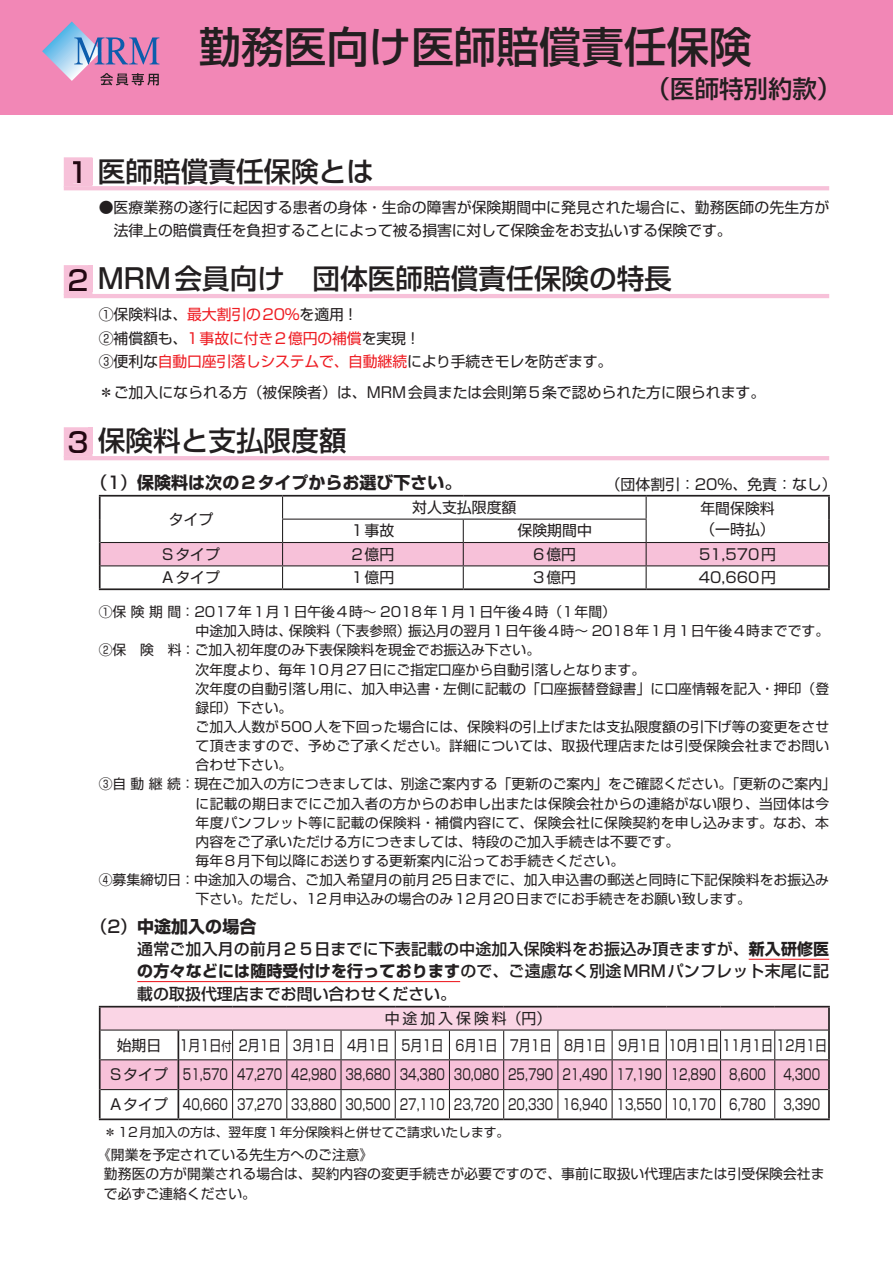
<style>
.page{position:relative;width:893px;height:1263px;background:#fff}
.page>*{position:absolute;margin:0;border:0;box-sizing:border-box;transform-origin:0 0}
.t1{font:500 42.45px "Shin Go Pr 6 N";color:#231f20}
.t2{font:500 27.6px "Shin Go Pr 6 N";color:#230712}
.t3{font:500 24.45px "Shin Go Pr 6 N";color:#231f20}
.t4{font:700 16.95px "Shin Go Pr 6 N";color:#231f20}
.t5{font:500 15.9px/22.4px "Shin Go Pr 6 N";letter-spacing:.005em;color:#231f20;text-align:justify}
.t6{font:14.85px/23.4px "Shin Go Pr 6 N";color:#231f20}
.t7{font:13.8px/19.2px "Shin Go Pr 6 N";color:#231f20}
.t8{font:13.8px "Shin Go Pr 6 N";letter-spacing:.02em;color:#231f20}
.t9{font:13.8px "Shin Go Pr 6 N";letter-spacing:.125em;color:#231f20}
.t10{font:12.75px "Shin Go Pr 6 N";color:#231f20}
.s1{color:#ee1d23}
.s2{font-weight:500}
.s3{font-weight:700}
.s4{font-size:12.75px}
</style>
<div class="page">
<div style="left:0;top:0;width:893px;height:115px;background:#f287b6"></div>
<svg style="left:42px;top:21px;width:117px;height:64px"></svg>
<hr style="left:749px;top:959px;width:80px;height:1px;background:#ee1d23">
<hr style="left:137px;top:981px;width:323px;height:1px;background:#ee1d23">
<svg style="left:101px;top:497px;width:727px;height:91px"></svg>
<hr style="left:99px;top:495px;width:184px;height:2px;background:#231f20">
<hr style="left:99px;top:497px;width:2px;height:22px;background:#231f20">
<hr style="left:283px;top:495px;width:180px;height:2px;background:#231f20">
<hr style="left:463px;top:495px;width:183px;height:2px;background:#231f20">
<hr style="left:646px;top:495px;width:184px;height:2px;background:#231f20">
<hr style="left:828px;top:497px;width:2px;height:22px;background:#231f20">
<hr style="left:99px;top:519px;width:2px;height:23px;background:#231f20">
<hr style="left:828px;top:519px;width:2px;height:23px;background:#231f20">
<hr style="left:99px;top:542px;width:2px;height:24px;background:#231f20">
<hr style="left:828px;top:542px;width:2px;height:24px;background:#231f20">
<hr style="left:99px;top:566px;width:2px;height:22px;background:#231f20">
<hr style="left:828px;top:566px;width:2px;height:22px;background:#231f20">
<hr style="left:99px;top:588px;width:184px;height:2px;background:#231f20">
<hr style="left:283px;top:588px;width:180px;height:2px;background:#231f20">
<hr style="left:463px;top:588px;width:183px;height:2px;background:#231f20">
<hr style="left:646px;top:588px;width:184px;height:2px;background:#231f20">
<div style="left:100px;top:1007px;width:729px;height:23px;background:#fad5e5"></div>
<svg style="left:101px;top:1030px;width:727px;height:88px"></svg>
<hr style="left:99px;top:1118px;width:79px;height:2px;background:#231f20">
<hr style="left:178px;top:1118px;width:55px;height:2px;background:#231f20">
<hr style="left:233px;top:1118px;width:54px;height:2px;background:#231f20">
<hr style="left:287px;top:1118px;width:54px;height:2px;background:#231f20">
<hr style="left:341px;top:1118px;width:54px;height:2px;background:#231f20">
<hr style="left:395px;top:1118px;width:54px;height:2px;background:#231f20">
<hr style="left:449px;top:1118px;width:55px;height:2px;background:#231f20">
<hr style="left:504px;top:1118px;width:54px;height:2px;background:#231f20">
<hr style="left:558px;top:1118px;width:54px;height:2px;background:#231f20">
<hr style="left:612px;top:1118px;width:54px;height:2px;background:#231f20">
<hr style="left:666px;top:1118px;width:54px;height:2px;background:#231f20">
<hr style="left:720px;top:1118px;width:55px;height:2px;background:#231f20">
<hr style="left:775px;top:1118px;width:55px;height:2px;background:#231f20">
<hr style="left:99px;top:1030px;width:2px;height:30px;background:#231f20">
<hr style="left:828px;top:1030px;width:2px;height:30px;background:#231f20">
<hr style="left:99px;top:1060px;width:2px;height:29px;background:#231f20">
<hr style="left:828px;top:1060px;width:2px;height:29px;background:#231f20">
<hr style="left:99px;top:1089px;width:2px;height:29px;background:#231f20">
<hr style="left:828px;top:1089px;width:2px;height:29px;background:#231f20">
<hr style="left:101px;top:1029px;width:77px;height:1px;background:#231f20">
<hr style="left:178px;top:1029px;width:55px;height:1px;background:#231f20">
<hr style="left:233px;top:1029px;width:54px;height:1px;background:#231f20">
<hr style="left:287px;top:1029px;width:54px;height:1px;background:#231f20">
<hr style="left:341px;top:1029px;width:54px;height:1px;background:#231f20">
<hr style="left:395px;top:1029px;width:54px;height:1px;background:#231f20">
<hr style="left:449px;top:1029px;width:55px;height:1px;background:#231f20">
<hr style="left:504px;top:1029px;width:54px;height:1px;background:#231f20">
<hr style="left:558px;top:1029px;width:54px;height:1px;background:#231f20">
<hr style="left:612px;top:1029px;width:54px;height:1px;background:#231f20">
<hr style="left:666px;top:1029px;width:54px;height:1px;background:#231f20">
<hr style="left:720px;top:1029px;width:55px;height:1px;background:#231f20">
<hr style="left:775px;top:1029px;width:53px;height:1px;background:#231f20">
<hr style="left:99px;top:1006px;width:79px;height:1px;background:#231f20">
<hr style="left:99px;top:1007px;width:2px;height:23px;background:#231f20">
<hr style="left:178px;top:1006px;width:55px;height:1px;background:#231f20">
<hr style="left:233px;top:1006px;width:54px;height:1px;background:#231f20">
<hr style="left:287px;top:1006px;width:54px;height:1px;background:#231f20">
<hr style="left:341px;top:1006px;width:54px;height:1px;background:#231f20">
<hr style="left:395px;top:1006px;width:54px;height:1px;background:#231f20">
<hr style="left:449px;top:1006px;width:55px;height:1px;background:#231f20">
<hr style="left:504px;top:1006px;width:54px;height:1px;background:#231f20">
<hr style="left:558px;top:1006px;width:54px;height:1px;background:#231f20">
<hr style="left:612px;top:1006px;width:54px;height:1px;background:#231f20">
<hr style="left:666px;top:1006px;width:54px;height:1px;background:#231f20">
<hr style="left:720px;top:1006px;width:55px;height:1px;background:#231f20">
<hr style="left:775px;top:1006px;width:55px;height:1px;background:#231f20">
<hr style="left:828px;top:1007px;width:2px;height:23px;background:#231f20">
<svg style="left:64px;top:157px;width:765px;height:33px"></svg>
<svg style="left:64px;top:265px;width:765px;height:33px"></svg>
<svg style="left:64px;top:427px;width:765px;height:33px"></svg>
<h1 class="t1" style="left:199px;top:12px;width:554px">勤務医向け医師賠償責任保険</h1>
<h3 class="t3" style="left:646px;top:69px;width:197px">（医師特別約款）</h3>
<h2 class="t2" style="left:67px;top:148px;width:308px">1 医師賠償責任保険とは</h2>
<p class="t6" style="left:114px;top:195px;width:717px;text-indent:-15px">●医療業務の遂行に起因する患者の身体・生命の障害が保険期間中に発見された場合に、勤務医師の先生方が法律上の賠償責任を負担することによって被る損害に対して保険金をお支払いする保険です。</p>
<h2 class="t2" style="left:67px;top:256px;width:606px">2 MRM会員向け　団体医師賠償責任保険の特長</h2>
<p class="t6" style="left:99px;top:302px;width:515px">①保険料は、<span class="s1">最大割引の20％</span>を適用！<br>②補償額も、<span class="s1">1事故に付き2億円の補償</span>を実現！<br>③便利な<span class="s1">自動口座引落しシステムで、自動継続</span>により手続きモレを防ぎます。</p>
<p class="t6" style="left:99px;top:380px;width:668px">＊ご加入になられる方（被保険者）は、MRM会員または会則第5条で認められた方に限られます。</p>
<h2 class="t2" style="left:67px;top:418px;width:281px">3 保険料と支払限度額</h2>
<p class="t4" style="left:90px;top:469px;width:373px"><span class="s2">（1）</span>保険料は次の2タイプからお選び下さい。</p>
<p class="t6" style="left:606px;top:471px;width:232px">（団体割引：20％、免責：なし）</p>
<p class="t6" style="left:169px;top:506px;width:46px">タイプ</p>
<p class="t6" style="left:412px;top:495px;width:106px">対人支払限度額</p>
<p class="t6" style="left:700px;top:496px;width:76px">年間保険料</p>
<p class="t6" style="left:351px;top:518px;width:44px">1事故</p>
<p class="t6" style="left:517px;top:518px;width:76px">保険期間中</p>
<p class="t6" style="left:700px;top:517px;width:76px">（一時払）</p>
<p class="t6" style="left:162px;top:541px;width:59px">Sタイプ</p>
<p class="t6" style="left:351px;top:541px;width:44px">2億円</p>
<p class="t6" style="left:533px;top:541px;width:44px">6億円</p>
<p class="t6" style="left:699px;top:541px;width:79px">51,570円</p>
<p class="t6" style="left:162px;top:565px;width:59px">Aタイプ</p>
<p class="t6" style="left:351px;top:565px;width:44px">1億円</p>
<p class="t6" style="left:533px;top:565px;width:44px">3億円</p>
<p class="t6" style="left:699px;top:565px;width:79px">40,660円</p>
<p class="t9" style="left:99px;top:601px;width:519px">①保険期間：2017年1月1日午後4時～ 2018年1月1日午後4時（1年間）</p>
<p class="t7" style="left:196px;top:620px;width:635px">中途加入時は、保険料（下表参照）振込月の翌月1日午後4時～ 2018年1月1日午後4時までです。</p>
<p class="t7" style="left:99px;top:640px;width:443px">②保　険　料：ご加入初年度のみ下表保険料を現金でお振込み下さい。</p>
<p class="t7" style="left:196px;top:659px;width:451px">次年度より、毎年10月27日にご指定口座から自動引落しとなります。</p>
<p class="t7" style="left:196px;top:678px;width:635px">次年度の自動引落し用に、加入申込書・左側に記載の「口座振替登録書」に口座情報を記入・押印（登</p>
<p class="t7" style="left:196px;top:697px;width:98px">録印）下さい。</p>
<p class="t7" style="left:196px;top:716px;width:635px">ご加入人数が500人を下回った場合には、保険料の引上げまたは支払限度額の引下げ等の変更をさせ</p>
<p class="t8" style="left:196px;top:735px;width:635px">て頂きますので、予めご了承ください。詳細については、取扱代理店または引受保険会社までお問い</p>
<p class="t7" style="left:196px;top:754px;width:98px">合わせ下さい。</p>
<p class="t7" style="left:99px;top:774px;width:739px">③自動継続：現在ご加入の方につきましては、別途ご案内する「更新のご案内」をご確認ください。「更新のご案内」</p>
<p class="t8" style="left:196px;top:792px;width:635px">に記載の期日までにご加入者の方からのお申し出または保険会社からの連絡がない限り、当団体は今</p>
<p class="t8" style="left:196px;top:811px;width:635px">年度パンフレット等に記載の保険料・補償内容にて、保険会社に保険契約を申し込みます。なお、本</p>
<p class="t7" style="left:196px;top:831px;width:485px">内容をご了承いただける方につきましては、特段のご加入手続きは不要です。</p>
<p class="t7" style="left:196px;top:850px;width:430px">毎年8月下旬以降にお送りする更新案内に沿ってお手続きください。</p>
<p class="t7" style="left:99px;top:869px;width:732px">④募集締切日： 中途加入の場合、ご加入希望月の前月25日までに、加入申込書の郵送と同時に下記保険料をお振込み</p>
<p class="t7" style="left:196px;top:888px;width:557px">下さい。ただし、12月申込みの場合のみ12月20日までにお手続きをお願い致します。</p>
<p class="t4" style="left:90px;top:913px;width:167px"><span class="s2">（2）</span>中途加入の場合</p>
<p class="t5" style="left:137px;top:937px;width:693px">通常ご加入月の前月２５日までに下表記載の中途加入保険料をお振込み頂きますが、<span class="s3">新入研修医の方々などには随時受付けを行っております</span>ので、ご遠慮なく別途MRMパンフレット末尾に記載の取扱代理店までお問い合わせください。</p>
<p class="t6" style="left:117px;top:1004px;width:712px;line-height:26.5px;text-align:center">中途加入保険料（円）<br>始期日 1月1日<span class="s4">付</span> 2月1日 3月1日 4月1日 5月1日 6月1日 7月1日 8月1日 9月1日 10月1日 11月1日 12月1日</p>
<p class="t6" style="left:110px;top:1059px;width:712px;line-height:29.7px">Sタイプ 51,570 47,270 42,980 38,680 34,380 30,080 25,790 21,490 17,190 12,890 8,600 4,300<br>Aタイプ 40,660 37,270 33,880 30,500 27,110 23,720 20,330 16,940 13,550 10,170 6,780 3,390</p>
<p class="t10" style="left:104px;top:1122px;width:407px">＊12月加入の方は、翌年度1年分保険料と併せてご請求いたします。</p>
<p class="t7" style="left:104px;top:1144px;width:722px;text-indent:-7px">《開業を予定されている先生方へのご注意》<br>勤務医の方が開業される場合は、契約内容の変更手続きが必要ですので、事前に取扱い代理店または引受保険会社まで必ずご連絡ください。</p>
</div>
